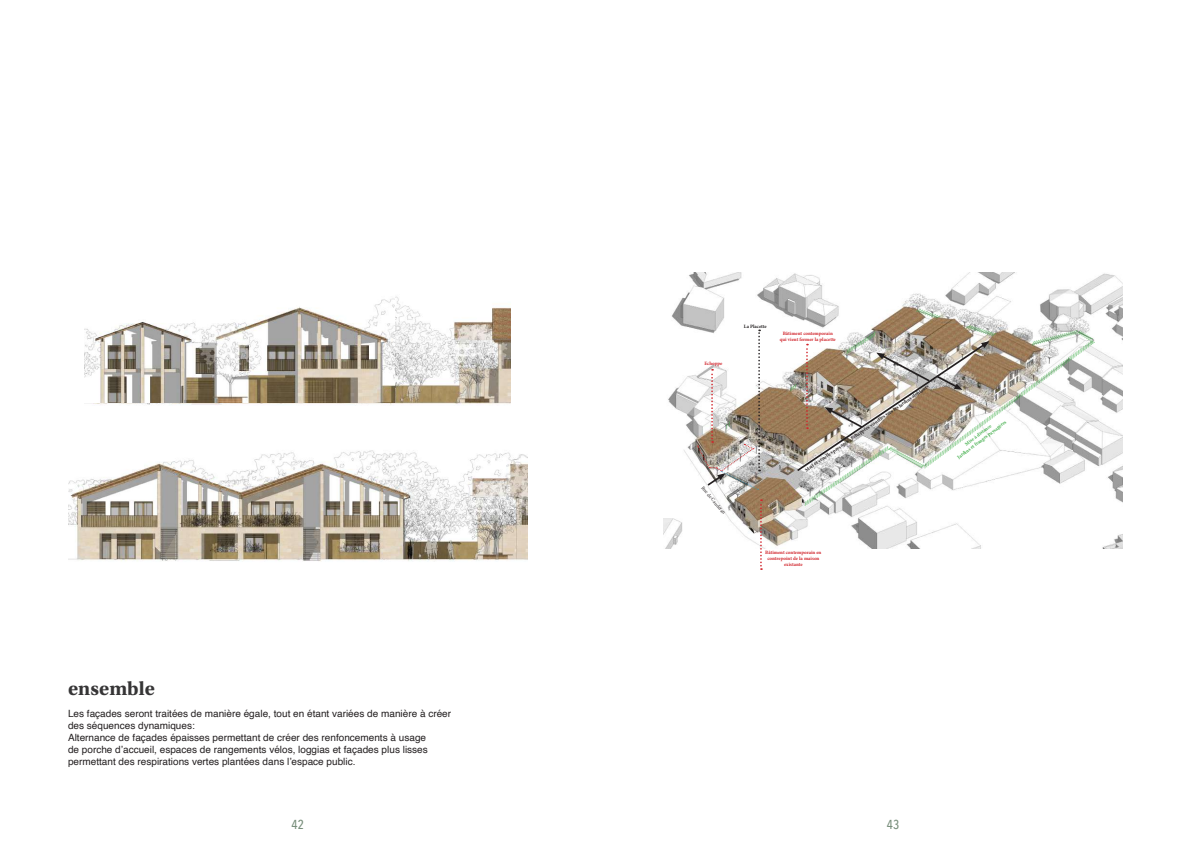
<style>
.page{position:relative;width:1191px;height:842px;background:#fff}
.page>*{position:absolute;margin:0;border:0;box-sizing:border-box;transform-origin:0 0}
.t1{font:700 20px "Utopia Std";color:#363536}
.t2{font:500 13px "Avenir Next Condensed";color:#788e7b}
.t3{font:10px/12px "Helvetica";color:#231f20}
.t4{font:700 5px/6px "Minion Pro";letter-spacing:-.005em;color:#d1232a;text-align:center}
.t5{font:700 5px "Minion Pro";color:#231f20}
.t6{font:700 5px/6px "Minion Pro";color:#40ae49;text-align:center}
.t7{font:5px "Minion Pro";color:#231f20}
</style>
<div class="page">
<img style="left:91px;top:296px;width:420px;height:109px">
<img style="left:663px;top:272px;width:460px;height:276px">
<svg style="left:760px;top:499px;width:2px;height:71px"></svg>
<svg style="left:804px;top:329px;width:291px;height:178px"></svg>
<svg style="left:790px;top:308px;width:207px;height:165px"></svg>
<svg style="left:697px;top:330px;width:63px;height:160px"></svg>
<img style="left:85px;top:296px;width:309px;height:106px">
<img style="left:68px;top:450px;width:459px;height:111px">
<p class="t4" style="left:704px;top:360px;width:20px">Echoppe</p>
<p class="t7" style="left:705px;top:485px;width:36px;rotate:50deg">Rue de Caudéran</p>
<p class="t5" style="left:744px;top:323px;width:24px">La Placette</p>
<p class="t4" style="left:780px;top:331px;width:57px">Bâtiment contemporain qui vient fermer la placette</p>
<p class="t5" style="left:803px;top:467px;width:150px;rotate:-34deg">Mail et venelles paysagés - Echappées visuelles vers les jardins alentours</p>
<p class="t4" style="left:765px;top:549px;width:58px">Bâtiment contemporain en contrepoint de la maison existante</p>
<p class="t6" style="left:952px;top:450px;width:61px;rotate:-37deg">Mise à distance<br>Jardins et franges paysagères</p>
<h1 class="t1" style="left:68px;top:677px;width:88px">ensemble</h1>
<p class="t3" style="left:68px;top:707px;width:384px">Les façades seront traitées de manière égale, tout en étant variées de manière à créer des séquences dynamiques:<br>Alternance de façades épaisses permettant de créer des renfoncements à usage<br>de porche d’accueil, espaces de rangements vélos, loggias et façades plus lisses permettant des respirations vertes plantées dans l’espace public.</p>
<h2 class="t2" style="left:291px;top:816px;width:14px">42</h2>
<h2 class="t2" style="left:887px;top:816px;width:14px">43</h2>
</div>
